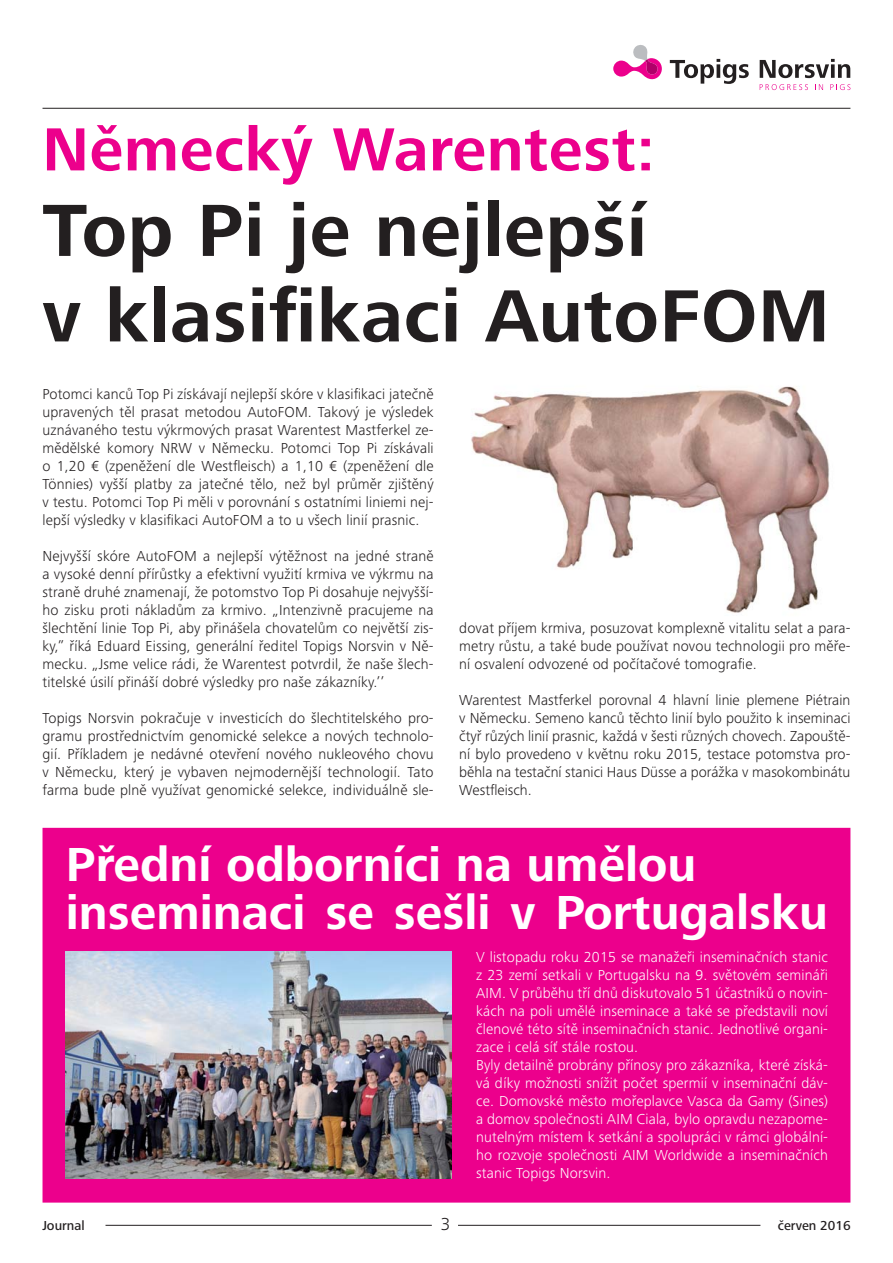
<style>
.page{position:relative;width:893px;height:1263px;background:#fff}
.page>*{position:absolute;margin:0;border:0;box-sizing:border-box;transform-origin:0 0}
.t1{font:700 76.5px/85.5px "Frutiger Next Pro";letter-spacing:.01em;color:#231f20}
.t2{font:700 63px "Frutiger Next Pro";letter-spacing:.01em;color:#ec008c}
.t3{font:700 49.5px/48px "Frutiger Next Pro";color:#fff}
.t4{font:300 18px "Frutiger Next Pro";color:#231f20}
.t5{font:300 15px/18px "Frutiger Next Pro";letter-spacing:.01em;color:#231f20;text-align:justify}
.t6{font:300 15px/18px "Frutiger Next Pro";letter-spacing:.01em;color:#fff}
.t7{font:500 13.5px "Frutiger Next Pro";color:#231f20}
</style>
<div class="page">
<svg style="left:670px;top:59px;width:79px;height:25px"></svg>
<svg style="left:760px;top:59px;width:90px;height:19px"></svg>
<svg style="left:760px;top:84px;width:48px;height:6px"></svg>
<svg style="left:815px;top:84px;width:8px;height:6px"></svg>
<svg style="left:830px;top:84px;width:20px;height:6px"></svg>
<svg style="left:613px;top:45px;width:49px;height:35px"></svg>
<hr style="left:43px;top:108px;width:807px;height:1px;background:#231f20">
<hr style="left:106px;top:1225px;width:326px;height:1px;background:#231f20">
<hr style="left:458px;top:1225px;width:302px;height:1px;background:#231f20">
<img style="left:471px;top:386px;width:358px;height:227px">
<div style="left:51px;top:836px;width:791px;height:358px;background:#ec008c"></div>
<div style="left:43px;top:828px;width:807px;height:374px;border:16px solid #ec008c"></div>
<img style="left:66px;top:951px;width:386px;height:227px">
<h2 class="t2" style="left:42px;top:119px;width:614px">Německý Warentest:</h2>
<h1 class="t1" style="left:42px;top:191px;width:789px">Top Pi je nejlepší<br>v klasifikaci AutoFOM</h1>
<p class="t5" style="left:43px;top:386px;width:393px">Potomci kanců Top Pi získávají nejlepší skóre v klasifikaci jatečně upravených těl prasat metodou AutoFOM. Takový je výsledek uznávaného testu výkrmových prasat Warentest Mastferkel ze&shy;mědělské komory NRW v Německu. Potomci Top Pi získávali o 1,20 € (zpeněžení dle Westfleisch) a 1,10 € (zpeněžení dle Tönnies) vyšší platby za jatečné tělo, než byl průměr zjištěný v testu. Potomci Top Pi měli v porovnání s ostatními liniemi nej&shy;lepší výsledky v klasifikaci AutoFOM a to u všech linií prasnic.</p>
<p class="t5" style="left:43px;top:548px;width:393px">Nejvyšší skóre AutoFOM a nejlepší výtěžnost na jedné straně a vysoké denní přírůstky a efektivní využití krmiva ve výkrmu na straně druhé znamenají, že potomstvo Top Pi dosahuje nejvyšší&shy;ho zisku proti nákladům za krmivo. „Intenzivně pracujeme na šlechtění linie Top Pi, aby přinášela chovatelům co největší zis&shy;ky,” říká Eduard Eissing, generální ředitel Topigs Norsvin v Ně&shy;mecku. „Jsme velice rádi, že Warentest potvrdil, že naše šlech&shy;titelské úsilí přináší dobré výsledky pro naše zákazníky.’’</p>
<p class="t5" style="left:43px;top:710px;width:393px">Topigs Norsvin pokračuje v investicích do šlechtitelského pro&shy;gramu prostřednictvím genomické selekce a nových technolo&shy;gií. Příkladem je nedávné otevření nového nukleového chovu v Německu, který je vybaven nejmodernější technologií. Tato farma bude plně využívat genomické selekce, individuálně sle-</p>
<p class="t5" style="left:459px;top:619px;width:393px">dovat příjem krmiva, posuzovat komplexně vitalitu selat a para&shy;metry růstu, a také bude používat novou technologii pro měře&shy;ní osvalení odvozené od počítačové tomografie.</p>
<p class="t5" style="left:459px;top:691px;width:393px">Warentest Mastferkel porovnal 4 hlavní linie plemene Piétrain v Německu. Semeno kanců těchto linií bylo použito k inseminaci čtyř růzých linií prasnic, každá v šesti různých chovech. Zapouště&shy;ní bylo provedeno v květnu roku 2015, testace potomstva pro&shy;běhla na testační stanici Haus Düsse a porážka v masokombinátu Westfleisch.</p>
<h3 class="t3" style="left:66px;top:843px;width:764px">Přední odborníci na umělou inseminaci se sešli v Portugalsku</h3>
<p class="t6" style="left:476px;top:949px;width:353px">V listopadu roku 2015 se manažeři inseminačních stanic z 23 zemí setkali v Portugalsku na 9. světovém semináři AIM. V průběhu tří dnů diskutovalo 51 účastníků o novin&shy;kách na poli umělé inseminace a také se představili noví členové této sítě inseminačních stanic. Jednotlivé organi&shy;zace i celá síť stále rostou.<br>Byly detailně probrány přínosy pro zákazníka, které získá&shy;vá díky možnosti snížit počet spermií v inseminační dáv&shy;ce. Domovské město mořeplavce Vasca da Gamy (Sines) a domov společnosti AIM Ciala, bylo opravdu nezapome&shy;nutelným místem k setkání a spolupráci v rámci globální&shy;ho rozvoje společnosti AIM Worldwide a inseminačních stanic Topigs Norsvin.</p>
<p class="t7" style="left:42px;top:1219px;width:44px">Journal</p>
<p class="t4" style="left:441px;top:1215px;width:11px">3</p>
<p class="t7" style="left:778px;top:1219px;width:74px">červen 2016</p>
</div>
